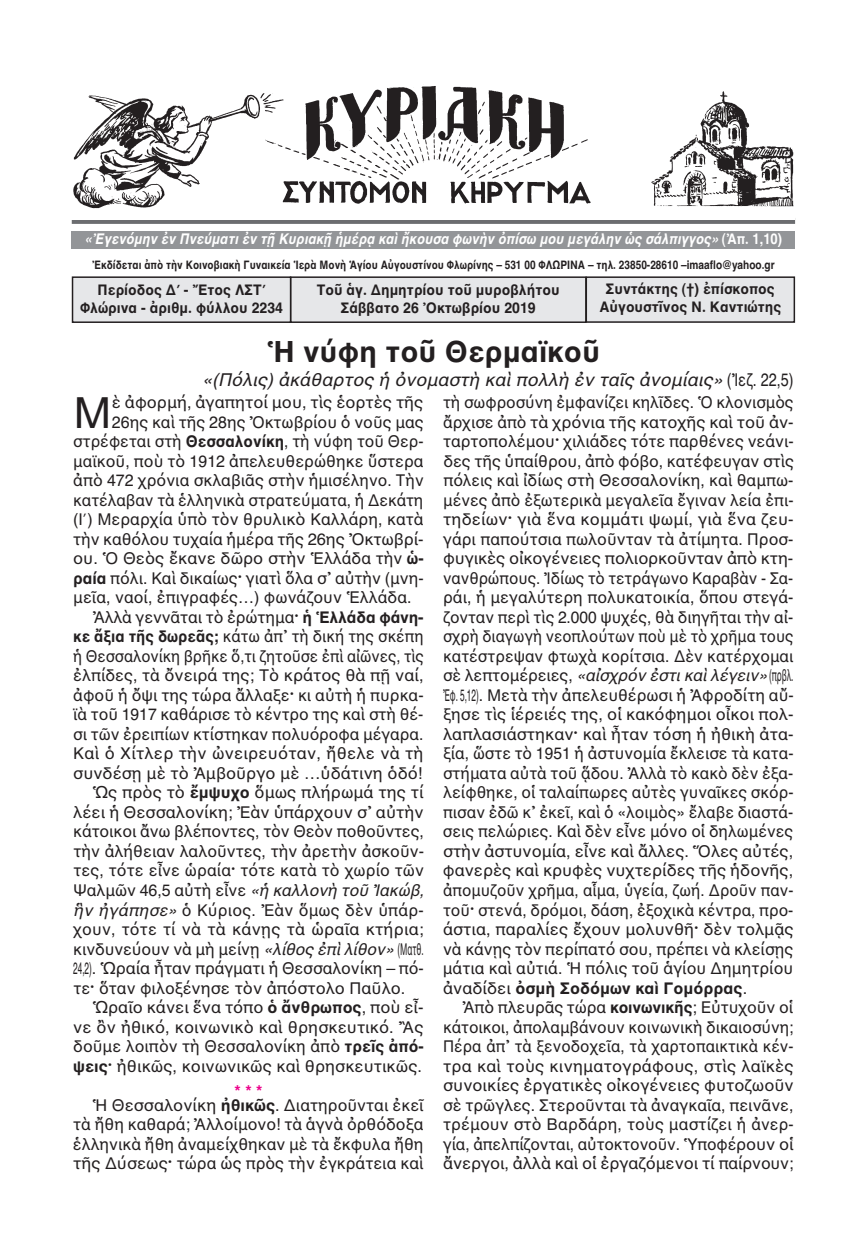
<style>
.page{position:relative;width:867px;height:1257px;background:#fff}
.page>*{position:absolute;margin:0;border:0;box-sizing:border-box;transform-origin:0 0}
.t1{font:43.5px "AL Helvetica";color:#231f20}
.t2{font:700 30px "AL Helvetica";color:#231f20}
.t3{font:italic 18px "AL Helvetica";color:#231f20}
.t4{font:16.5px/19.5px "AL Helvetica";color:#231f20}
.t5{font:16.5px "AL Helvetica";color:#231f20;scale:.95 1}
.t6{font:16.5px "AL Helvetica";color:#231f20;scale:.93 1}
.t7{font:16.5px "AL Helvetica";color:#231f20;scale:.96 1}
.t8{font:16.5px "AL Helvetica";color:#231f20;scale:.5 1}
.t9{font:16.5px "AL Helvetica";color:#231f20;scale:.91 1}
.t10{font:italic 16.5px "AL Helvetica";letter-spacing:-.01em;color:#231f20}
.t11{font:700 16.5px "AL Helvetica";color:#231f20}
.t12{font:700 15px/18px "AL Helvetica";color:#231f20;text-align:center;scale:.95 1}
.t13{font:italic 700 15px "AL Helvetica";color:#fff;scale:.88 1}
.t14{font:700 12px "AL Helvetica";color:#231f20;scale:.85 1}
.s1{font-style:normal}
.s2{font-weight:700}
.s3{font-style:italic}
.s4{font-weight:700;color:#ed028c}
.s5{font-weight:400}
</style>
<div class="page">
<div style="left:291px;top:278px;width:294px;height:43px;background:#e6e7e9"></div>
<div style="left:290px;top:276px;width:296px;height:47px;border:2px solid #231f20"></div>
<div style="left:73px;top:278px;width:217px;height:43px;background:#e6e7e9"></div>
<div style="left:72px;top:276px;width:219px;height:47px;border:2px solid #231f20"></div>
<div style="left:587px;top:278px;width:206px;height:43px;background:#e6e7e9"></div>
<div style="left:585px;top:276px;width:210px;height:47px;border:2px solid #231f20"></div>
<svg style="left:72px;top:220px;width:723px;height:4px;background:#6f7073"></svg>
<div style="left:72px;top:231px;width:723px;height:18px;background:#939598"></div>
<img style="left:73px;top:86px;width:721px;height:123px">
<p class="t13" style="left:85px;top:230px;width:794px">«Ἐγενόμην ἐν Πνεύματι ἐν τῇ Κυριακῇ ἡμέρᾳ καὶ ἤκουσα φωνὴν ὀπίσω μου μεγάλην ὡς σάλπιγγος» <span class="s1">(Ἀπ. 1,10)</span></p>
<p class="t14" style="left:92px;top:258px;width:804px">Ἐκδίδεται ἀπὸ τὴν Κοινοβιακὴ Γυναικεία Ἱερὰ Μονὴ Ἁγίου Αὐγουστίνου Φλωρίνης – 531 00 ΦΛΩΡΙΝΑ – τηλ. 23850-28610 –imaaflo@yahoo.gr</p>
<p class="t12" style="left:80px;top:280px;width:215px">Περίοδος Δ΄ - Ἔτος ΛΣΤ΄<br>Φλώρινα - ἀριθμ. φύλλου 2234</p>
<p class="t12" style="left:599px;top:280px;width:193px">Συντάκτης (†) ἐπίσκοπος<br>Αὐγουστῖνος Ν. Καντιώτης</p>
<p class="t2" style="left:267px;top:333px;width:335px">Ἡ νύφη τοῦ Θερμαϊκοῦ</p>
<p class="t3" style="left:202px;top:369px;width:592px">«(Πόλις) ἀκάθαρτος ἡ ὀνομαστὴ καὶ πολλὴ ἐν ταῖς ἀνομίαις» <span class="s1">(Ἰεζ. 22,5)</span></p>
<p class="t12" style="left:317px;top:280px;width:257px">Τοῦ ἁγ. Δημητρίου τοῦ μυροβλήτου<br>Σάββατο 26 Ὀκτωβρίου 2019</p>
<p class="t1" style="left:73px;top:387px;width:40px">Μ</p>
<p class="t4" style="left:112px;top:392px;width:313px">ὲ ἀφορμή, ἀγαπητοί μου, τὶς ἑορτὲς τῆς</p>
<p class="t4" style="left:112px;top:412px;width:313px">26ης καὶ τῆς 28ης Ὀκτωβρίου ὁ νοῦς μας</p>
<p class="t5" style="left:73px;top:432px;width:370px">στρέφεται στὴ <span class="s2">Θεσσαλονίκη</span>, τὴ νύφη τοῦ Θερ-</p>
<p class="t5" style="left:73px;top:451px;width:370px">μαϊκοῦ, ποὺ τὸ 1912 ἀπελευθερώθηκε ὕστερα</p>
<p class="t4" style="left:73px;top:470px;width:352px">ἀπὸ 472 χρόνια σκλαβιᾶς στὴν ἡμισέληνο. Τὴν</p>
<p class="t5" style="left:73px;top:490px;width:370px">κατέλαβαν τὰ ἑλληνικὰ στρατεύματα, ἡ Δεκάτη</p>
<p class="t4" style="left:73px;top:509px;width:352px">(Ι΄) Μεραρχία ὑπὸ τὸν θρυλικὸ Καλλάρη, κατὰ</p>
<p class="t4" style="left:73px;top:529px;width:352px">τὴν καθόλου τυχαία ἡμέρα τῆς 26ης Ὀκτωβρί-</p>
<p class="t4" style="left:73px;top:548px;width:352px">ου. Ὁ Θεὸς ἔκανε δῶρο στὴν Ἑλλάδα τὴν <span class="s2">ὡ-</span></p>
<p class="t4" style="left:73px;top:568px;width:352px"><span class="s2">ραία</span> πόλι. Καὶ δικαίως<span class="s2">·</span> γιατὶ ὅλα σ᾽ αὐτὴν (μνη-</p>
<p class="t4" style="left:73px;top:587px;width:340px">μεῖα, ναοί, ἐπιγραφές…) φωνάζουν Ἑλλάδα.</p>
<p class="t4" style="left:93px;top:607px;width:332px">Ἀλλὰ γεννᾶται τὸ ἐρώτημα<span class="s2">· ἡ Ἑλλάδα φάνη-</span></p>
<p class="t6" style="left:73px;top:627px;width:378px"><span class="s2">κε ἄξια τῆς δωρεᾶς;</span> κάτω ἀπ᾽ τὴ δική της σκέπη</p>
<p class="t9" style="left:73px;top:646px;width:387px">ἡ Θεσσαλονίκη βρῆκε ὅ,τι ζητοῦσε ἐπὶ αἰῶνες, τὶς</p>
<p class="t4" style="left:73px;top:665px;width:352px">ἐλπίδες, τὰ ὄνειρά της; Τὸ κράτος θὰ πῇ ναί,</p>
<p class="t4" style="left:73px;top:685px;width:352px">ἀφοῦ ἡ ὄψι της τώρα ἄλλαξε<span class="s2">·</span> κι αὐτὴ ἡ πυρκα-</p>
<p class="t7" style="left:73px;top:705px;width:366px">ϊὰ τοῦ 1917 καθάρισε τὸ κέντρο της καὶ στὴ θέ-</p>
<p class="t7" style="left:73px;top:724px;width:366px">σι τῶν ἐρειπίων κτίστηκαν πολυόροφα μέγαρα.</p>
<p class="t4" style="left:73px;top:743px;width:352px">Καὶ ὁ Χίτλερ τὴν ὠνειρευόταν, ἤθελε νὰ τὴ</p>
<p class="t4" style="left:73px;top:763px;width:350px">συνδέσῃ μὲ τὸ Ἀμβοῦργο μὲ …ὑδάτινη ὁδό!</p>
<p class="t4" style="left:93px;top:782px;width:332px">Ὡς πρὸς τὸ <span class="s2">ἔμψυχο</span> ὅμως πλήρωμά της τί</p>
<p class="t4" style="left:73px;top:802px;width:352px">λέει ἡ Θεσσαλονίκη; Ἐὰν ὑπάρχουν σ᾽ αὐτὴν</p>
<p class="t4" style="left:73px;top:821px;width:352px">κάτοικοι ἄνω βλέποντες, τὸν Θεὸν ποθοῦντες,</p>
<p class="t4" style="left:73px;top:841px;width:352px">τὴν ἀλήθειαν λαλοῦντες, τὴν ἀρετὴν ἀσκοῦν-</p>
<p class="t4" style="left:74px;top:860px;width:352px">τες, τότε εἶνε ὡραία<span class="s2">·</span> τότε κατὰ τὸ χωρίο τῶν</p>
<p class="t4" style="left:74px;top:880px;width:352px">Ψαλμῶν 46,5 αὐτὴ εἶνε <span class="s3">«ἡ καλλονὴ τοῦ Ἰακώβ,</span></p>
<p class="t4" style="left:73px;top:899px;width:352px"><span class="s3">ἣν ἠγάπησε»</span> ὁ Κύριος. Ἐὰν ὅμως δὲν ὑπάρ-</p>
<p class="t4" style="left:73px;top:919px;width:352px">χουν, τότε τί νὰ τὰ κάνῃς τὰ ὡραῖα κτήρια;</p>
<p class="t4" style="left:73px;top:938px;width:352px">κινδυνεύουν νὰ μὴ μείνῃ <span class="s3">«λίθος ἐπὶ λίθον»</span> (Ματθ.</p>
<p class="t8" style="left:73px;top:958px;width:702px">24,2). Ὡραία ἦταν πράγματι ἡ Θεσσαλονίκη – πό-</p>
<p class="t4" style="left:73px;top:977px;width:333px">τε<span class="s2">·</span> ὅταν φιλοξένησε τὸν ἀπόστολο Παῦλο.</p>
<p class="t4" style="left:93px;top:997px;width:332px">Ὡραῖο κάνει ἕνα τόπο <span class="s2">ὁ ἄνθρωπος</span>, ποὺ εἶ-</p>
<p class="t4" style="left:73px;top:1016px;width:352px">νε ὂν ἠθικό, κοινωνικὸ καὶ θρησκευτικό. Ἂς</p>
<p class="t4" style="left:73px;top:1036px;width:352px">δοῦμε λοιπὸν τὴ Θεσσαλονίκη ἀπὸ <span class="s2">τρεῖς ἀπό-</span></p>
<p class="t4" style="left:73px;top:1055px;width:350px"><span class="s2">ψεις·</span> ἠθικῶς, κοινωνικῶς καὶ θρησκευτικῶς.</p>
<p class="t4" style="left:93px;top:1083px;width:332px;line-height:14.1px;text-indent:142px"><span class="s4">***<br></span>Ἡ Θεσσαλονίκη <span class="s2">ἠθικῶς</span>. Διατηροῦνται ἐκεῖ</p>
<p class="t4" style="left:73px;top:1114px;width:352px;text-align:justify">τὰ ἤθη καθαρά; Ἀλλοίμονο! τὰ ἁγνὰ ὀρθόδοξα ἑλληνικὰ ἤθη ἀναμείχθηκαν μὲ τὰ ἔκφυλα ἤθη τῆς Δύσεως<span class="s2">·</span> τώρα ὡς πρὸς τὴν ἐγκράτεια καὶ</p>
<p class="t5" style="left:443px;top:393px;width:370px">τὴ σωφροσύνη ἐμφανίζει κηλῖδες. Ὁ κλονισμὸς</p>
<p class="t7" style="left:443px;top:412px;width:366px">ἄρχισε ἀπὸ τὰ χρόνια τῆς κατοχῆς καὶ τοῦ ἀν-</p>
<p class="t4" style="left:443px;top:431px;width:352px">ταρτοπολέμου<span class="s2">·</span> χιλιάδες τότε παρθένες νεάνι-</p>
<p class="t4" style="left:443px;top:451px;width:352px">δες τῆς ὑπαίθρου, ἀπὸ φόβο, κατέφευγαν στὶς</p>
<p class="t4" style="left:443px;top:470px;width:351px">πόλεις καὶ ἰδίως στὴ Θεσσαλονίκη, καὶ θαμπω-</p>
<p class="t5" style="left:443px;top:490px;width:370px">μένες ἀπὸ ἐξωτερικὰ μεγαλεῖα ἔγιναν λεία ἐπι-</p>
<p class="t4" style="left:443px;top:509px;width:352px">τηδείων<span class="s2">·</span> γιὰ ἕνα κομμάτι ψωμί, γιὰ ἕνα ζευ-</p>
<p class="t4" style="left:443px;top:529px;width:352px">γάρι παπούτσια πωλοῦνταν τὰ ἀτίμητα. Προσ-</p>
<p class="t4" style="left:443px;top:548px;width:352px">φυγικὲς οἰκογένειες πολιορκοῦνταν ἀπὸ κτη-</p>
<p class="t6" style="left:443px;top:568px;width:378px">νανθρώπους. Ἰδίως τὸ τετράγωνο Καραβὰν - Σα-</p>
<p class="t4" style="left:443px;top:587px;width:352px">ράι, ἡ μεγαλύτερη πολυκατοικία, ὅπου στεγά-</p>
<p class="t5" style="left:443px;top:607px;width:370px">ζονταν περὶ τὶς 2.000 ψυχές, θὰ διηγῆται τὴν αἰ-</p>
<p class="t9" style="left:443px;top:627px;width:386px">σχρὴ διαγωγὴ νεοπλούτων ποὺ μὲ τὸ χρῆμα τους</p>
<p class="t5" style="left:443px;top:646px;width:370px">κατέστρεψαν φτωχὰ κορίτσια. Δὲν κατέρχομαι</p>
<p class="t10" style="left:443px;top:666px;width:352px"><span class="s1">σὲ λεπτομέρειες,</span> «αἰσχρόν ἐστι καὶ λέγειν»<span class="s1">(πρβλ.</span></p>
<p class="t8" style="left:443px;top:685px;width:702px">Ἐφ. 5,12). Μετὰ τὴν ἀπελευθέρωσι ἡ Ἀφροδίτη αὔ-</p>
<p class="t4" style="left:443px;top:704px;width:352px">ξησε τὶς ἱέρειές της, οἱ κακόφημοι οἶκοι πολ-</p>
<p class="t4" style="left:443px;top:724px;width:352px">λαπλασιάστηκαν<span class="s2">·</span> καὶ ἦταν τόση ἡ ἠθικὴ ἀτα-</p>
<p class="t5" style="left:443px;top:744px;width:370px">ξία, ὥστε τὸ 1951 ἡ ἀστυνομία ἔκλεισε τὰ κατα-</p>
<p class="t5" style="left:443px;top:763px;width:370px">στήματα αὐτὰ τοῦ ᾅδου. Ἀλλὰ τὸ κακὸ δὲν ἐξα-</p>
<p class="t4" style="left:443px;top:782px;width:352px">λείφθηκε, οἱ ταλαίπωρες αὐτὲς γυναῖκες σκόρ-</p>
<p class="t5" style="left:443px;top:802px;width:370px">πισαν ἐδῶ κ᾽ ἐκεῖ, καὶ ὁ «λοιμὸς» ἔλαβε διαστά-</p>
<p class="t5" style="left:443px;top:822px;width:370px">σεις πελώριες. Καὶ δὲν εἶνε μόνο οἱ δηλωμένες</p>
<p class="t4" style="left:443px;top:841px;width:351px">στὴν ἀστυνομία, εἶνε καὶ ἄλλες. Ὅλες αὐτές,</p>
<p class="t4" style="left:443px;top:860px;width:352px">φανερὲς καὶ κρυφὲς νυχτερίδες τῆς ἡδονῆς,</p>
<p class="t6" style="left:443px;top:880px;width:378px">ἀπομυζοῦν χρῆμα, αἷμα, ὑγεία, ζωή. Δροῦν παν-</p>
<p class="t5" style="left:443px;top:900px;width:370px">τοῦ<span class="s2">·</span> στενά, δρόμοι, δάση, ἐξοχικὰ κέντρα, προ-</p>
<p class="t4" style="left:443px;top:919px;width:352px">άστια, παραλίες ἔχουν μολυνθῆ<span class="s2">·</span> δὲν τολμᾷς</p>
<p class="t4" style="left:443px;top:938px;width:351px">νὰ κάνῃς τὸν περίπατό σου, πρέπει νὰ κλείσῃς</p>
<p class="t4" style="left:443px;top:958px;width:352px">μάτια καὶ αὐτιά. Ἡ πόλις τοῦ ἁγίου Δημητρίου</p>
<p class="t11" style="left:443px;top:978px;width:305px"><span class="s5">ἀναδίδει</span> ὀσμὴ Σοδόμων καὶ Γομόρρας<span class="s5">.</span></p>
<p class="t4" style="left:462px;top:997px;width:332px">Ἀπὸ πλευρᾶς τώρα <span class="s2">κοινωνικῆς</span>; Εὐτυχοῦν οἱ</p>
<p class="t5" style="left:443px;top:1017px;width:370px">κάτοικοι, ἀπολαμβάνουν κοινωνικὴ δικαιοσύνη;</p>
<p class="t6" style="left:443px;top:1036px;width:378px">Πέρα ἀπ᾽ τὰ ξενοδοχεῖα, τὰ χαρτοπαικτικὰ κέν-</p>
<p class="t4" style="left:443px;top:1055px;width:352px">τρα καὶ τοὺς κινηματογράφους, στὶς λαϊκὲς</p>
<p class="t4" style="left:443px;top:1075px;width:352px">συνοικίες ἐργατικὲς οἰκογένειες φυτοζωοῦν</p>
<p class="t4" style="left:443px;top:1094px;width:352px">σὲ τρῶγλες. Στεροῦνται τὰ ἀναγκαῖα, πεινᾶνε,</p>
<p class="t4" style="left:443px;top:1114px;width:352px">τρέμουν στὸ Βαρδάρη, τοὺς μαστίζει ἡ ἀνερ-</p>
<p class="t5" style="left:443px;top:1134px;width:370px">γία, ἀπελπίζονται, αὐτοκτονοῦν. Ὑποφέρουν οἱ</p>
<p class="t4" style="left:443px;top:1153px;width:352px">ἄνεργοι, ἀλλὰ καὶ οἱ ἐργαζόμενοι τί παίρνουν;</p>
</div>
